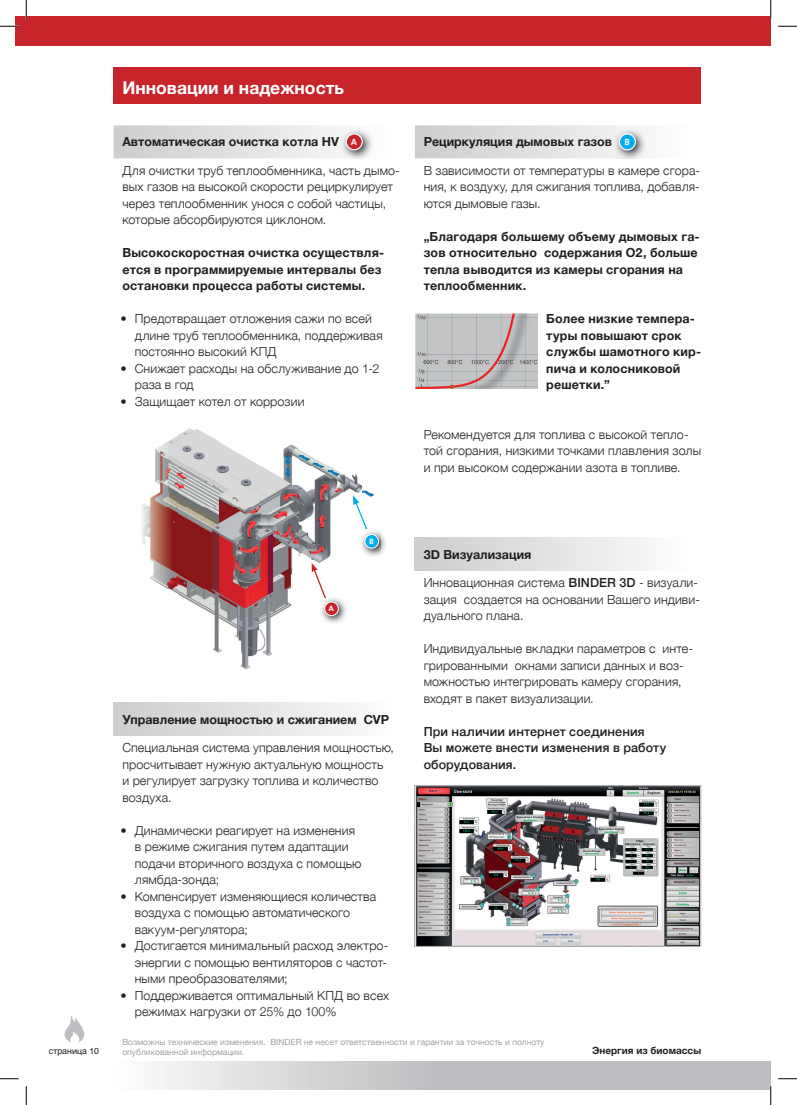
<style>
.page{position:relative;width:797px;height:1105px;background:#fff}
.page>*{position:absolute;margin:0;border:0;box-sizing:border-box;transform-origin:0 0}
.t1{font:700 17.5px "Helvetica Neue";color:#fff}
.t2{font:300 12.5px/16.5px "Helvetica Neue";letter-spacing:.005em;color:#231f20}
.t3{font:700 12.5px/16.5px "Helvetica Neue";letter-spacing:.01em;color:#231f20}
.t4{font:500 12.5px/16.5px "Helvetica Neue";letter-spacing:.01em;color:#231f20}
.t5{font:700 10px "Helvetica Neue";color:#231f20}
.t6{font:700 8.88px "Frutiger CE";color:#fff}
.t7{font:8.75px "Helvetica";color:#231f20}
.t8{font:8.5px "Helvetica Neue";color:#a0a1a5}
.t9{font:700 7.62px "Frutiger CE";color:#fff}
.s1{font-weight:500}
</style>
<div class="page">
<svg style="left:156px;top:1061px;width:614px;height:28px;background:#c8c9cc"></svg>
<div style="left:16px;top:16px;width:754px;height:29px;background:#c8242b"></div>
<svg style="left:64px;top:1015px;width:21px;height:27px"></svg>
<div style="left:114px;top:68px;width:587px;height:36px;background:#c8242b"></div>
<svg style="left:114px;top:125px;width:229px;height:33px"></svg>
<div style="left:114px;top:703px;width:289px;height:33px;background:linear-gradient(to right,#cbcccf,#feffff)"></div>
<div style="left:415px;top:538px;width:283px;height:33px;background:linear-gradient(to right,#cbcccf,#feffff)"></div>
<svg style="left:415px;top:125px;width:230px;height:33px;background:#dddee0"></svg>
<img style="left:142px;top:428px;width:233px;height:242px">
<img style="left:415px;top:785px;width:286px;height:161px">
<svg style="left:353px;top:495px;width:14px;height:34px"></svg>
<img style="left:320px;top:597px;width:27px;height:28px">
<svg style="left:311px;top:563px;width:15px;height:35px"></svg>
<div style="left:325px;top:602px;width:13px;height:14px;background:#c8242b;border-radius:50%"></div>
<div style="left:324px;top:601px;width:15px;height:15px;border:1px solid #fff;border-radius:50%"></div>
<img style="left:341px;top:128px;width:31px;height:31px">
<div style="left:346px;top:134px;width:16px;height:16px;background:#c8242b;border-radius:50%"></div>
<div style="left:346px;top:133px;width:17px;height:17px;border:1px solid #fff;border-radius:50%"></div>
<img style="left:614px;top:128px;width:32px;height:31px">
<div style="left:619px;top:134px;width:16px;height:16px;background:#00aeef;border-radius:50%"></div>
<div style="left:619px;top:133px;width:17px;height:17px;border:1px solid #fff;border-radius:50%"></div>
<img style="left:360px;top:530px;width:26px;height:27px">
<div style="left:365px;top:534px;width:13px;height:14px;background:#00aeef;border-radius:50%"></div>
<div style="left:364px;top:534px;width:15px;height:15px;border:1px solid #fff;border-radius:50%"></div>
<img style="left:415px;top:313px;width:122px;height:76px">
<svg style="left:0;top:25px;width:19px;height:2px"></svg>
<svg style="left:778px;top:25px;width:19px;height:2px"></svg>
<svg style="left:0;top:1078px;width:19px;height:1px"></svg>
<svg style="left:778px;top:1078px;width:19px;height:1px"></svg>
<svg style="left:25px;top:0;width:2px;height:19px"></svg>
<svg style="left:25px;top:1086px;width:2px;height:19px"></svg>
<svg style="left:770px;top:0;width:1px;height:19px"></svg>
<svg style="left:770px;top:1086px;width:1px;height:19px"></svg>
<h1 class="t1" style="left:122px;top:75px;width:223px">Инновации и надежность</h1>
<p class="t3" style="left:122px;top:134px;width:218px">Автоматическая очистка котла HV</p>
<p class="t3" style="left:424px;top:134px;width:190px">Рециркуляция дымовых газов</p>
<p class="t6" style="left:351px;top:136px;width:8px">A</p>
<p class="t6" style="left:624px;top:136px;width:7px">B</p>
<p class="t2" style="left:122px;top:161px;width:279px">Для очистки труб теплообменника, часть дымо&shy;вых газов на высокой скорости рециркулирует через теплообменник унося с собой частицы, которые абсорбируются циклоном.</p>
<p class="t3" style="left:122px;top:245px;width:263px">Высокоскоростная очистка осуществля&shy;ется в программируемые интервалы без остановки процесса работы системы.</p>
<p class="t2" style="left:135px;top:310px;width:249px;text-indent:-14px">• Предотвращает отложения сажи по всей длине труб теплообменника, поддерживая постоянно высокий КПД</p>
<p class="t2" style="left:135px;top:359px;width:246px;text-indent:-14px">• Снижает расходы на обслуживание до 1-2 раза в год</p>
<p class="t2" style="left:121px;top:392px;width:185px">• Защищает котел от коррозии</p>
<p class="t2" style="left:424px;top:161px;width:278px;text-align:justify">B зависимости от температуры в камере сгора&shy;ния, к воздуху, для сжигания топлива, добавля&shy;ются дымовые газы.</p>
<p class="t3" style="left:424px;top:228px;width:277px">„Благодаря большему объему дымовых га&shy;зов относительно содержания O2, больше тепла выводится из камеры сгорания на теплообменник.</p>
<p class="t3" style="left:546px;top:311px;width:156px">Более низкие темпера&shy;туры повышают срок службы шамотного кир&shy;пича и колосниковой решетки.”</p>
<p class="t2" style="left:424px;top:425px;width:279px">Рекомендуется для топлива с высокой тепло&shy;той сгорания, низкими точками плавления золы и при высоком содержании азота в топливе.</p>
<p class="t9" style="left:328px;top:604px;width:7px">A</p>
<p class="t9" style="left:369px;top:536px;width:6px">B</p>
<p class="t3" style="left:122px;top:711px;width:268px">Управление мощностью и сжиганием CVP</p>
<p class="t2" style="left:122px;top:739px;width:273px">Специальная система управления мощностью, просчитывает нужную актуальную мощность<br>и регулирует загрузку топлива и количество воздуха.</p>
<p class="t2" style="left:135px;top:821px;width:228px;text-indent:-14px">• Динамически реагирует на изменения в режиме сжигания путем адаптации подачи вторичного воздуха с помощью лямбда-зонда;</p>
<p class="t2" style="left:135px;top:887px;width:243px;text-indent:-14px">• Компенсирует изменяющиеся количества воздуха с помощью автоматического вакуум-регулятора;</p>
<p class="t2" style="left:135px;top:937px;width:255px;text-align:justify;text-indent:-14px">• Достигается минимальный расход электро&shy;энергии с помощью вентиляторов с частот&shy;ными преобразователями;</p>
<p class="t2" style="left:135px;top:986px;width:256px;text-indent:-14px">• Поддерживается оптимальный КПД во всех режимах нагрузки от 25% до 100%</p>
<p class="t3" style="left:424px;top:546px;width:109px">3D Визуализация</p>
<p class="t2" style="left:424px;top:574px;width:278px">Инновационная система <span class="s1">BINDER 3D</span> - визуали&shy;зация создается на основании Вашего индиви&shy;дуального плана.</p>
<p class="t2" style="left:424px;top:640px;width:271px">Индивидуальные вкладки параметров с инте&shy;грированными окнами записи данных и воз&shy;можностью интегрировать камеру сгорания, входят в пакет визуализации.</p>
<p class="t4" style="left:424px;top:722px;width:244px">При наличии интернет соединения<br>Вы можете внести изменения в работу оборудования.</p>
<p class="t8" style="left:122px;top:1035px;width:423px">Возможны технические изменения. BINDER не несет ответственности и гарантии за точность и полноту</p>
<p class="t7" style="left:49px;top:1044px;width:52px">страница 10</p>
<p class="t8" style="left:122px;top:1046px;width:123px">опубликованной информации.</p>
<p class="t5" style="left:592px;top:1043px;width:111px">Энергия из биомассы</p>
</div>
